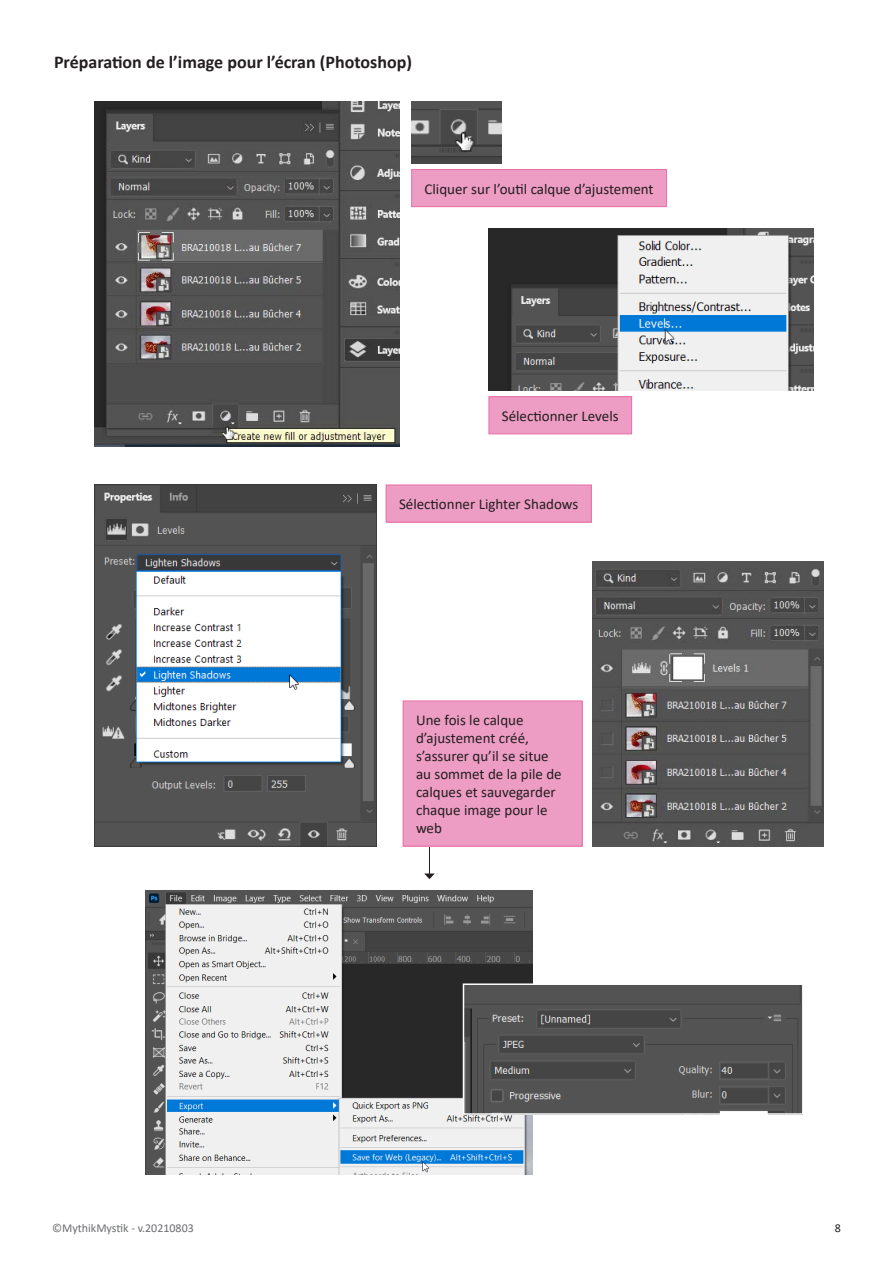
<style>
.page{position:relative;width:893px;height:1263px;background:#fff}
.page>*{position:absolute;margin:0;border:0;box-sizing:border-box;transform-origin:0 0}
.t1{font:700 18px "Calibri";color:#231f20}
.t2{font:15px/18px "Calibri";color:#231f20}
.t3{font:12px "Calibri";color:#6c6d70}
.t4{font:12px "Calibri";color:#231f20}
</style>
<div class="page">
<img style="left:94px;top:102px;width:306px;height:345px">
<img style="left:489px;top:229px;width:325px;height:162px">
<img style="left:94px;top:485px;width:282px;height:361px">
<img style="left:592px;top:561px;width:232px;height:285px">
<div style="left:412px;top:170px;width:255px;height:37px;background:#ed9cc4"></div>
<div style="left:411px;top:169px;width:256px;height:38px;border:1px solid #ea70a8"></div>
<img style="left:411px;top:102px;width:90px;height:62px">
<div style="left:489px;top:397px;width:143px;height:37px;background:#ed9cc4"></div>
<div style="left:489px;top:397px;width:143px;height:37px;border:1px solid #ea70a8"></div>
<div style="left:386px;top:485px;width:205px;height:37px;background:#ed9cc4"></div>
<div style="left:386px;top:485px;width:205px;height:37px;border:1px solid #ea70a8"></div>
<img style="left:146px;top:890px;width:386px;height:285px">
<hr style="left:429px;top:844px;width:1px;height:30px;background:#231f20">
<svg style="left:424px;top:873px;width:11px;height:6px"></svg>
<div style="left:403px;top:701px;width:179px;height:145px;background:#ed9cc4"></div>
<div style="left:403px;top:701px;width:179px;height:145px;border:1px solid #ea70a8"></div>
<img style="left:466px;top:986px;width:335px;height:126px">
<div style="left:463px;top:983px;width:341px;height:132px;border:2px solid #fff"></div>
<p class="t1" style="left:54px;top:49px;width:359px">Préparation de l’image pour l’écran (Photoshop)</p>
<p class="t2" style="left:425px;top:179px;width:231px">Cliquer sur l’outil calque d’ajustement</p>
<p class="t2" style="left:502px;top:407px;width:118px">Sélectionner Levels</p>
<p class="t2" style="left:399px;top:495px;width:181px">Sélectionner Lighter Shadows</p>
<p class="t2" style="left:416px;top:711px;width:147px">Une fois le calque d’ajustement créé, s’assurer qu’il se situe au sommet de la pile de calques et sauvegarder chaque image pour le web</p>
<p class="t3" style="left:52px;top:1219px;width:143px">©MythikMystik - v.20210803</p>
<p class="t4" style="left:835px;top:1219px;width:8px">8</p>
</div>
